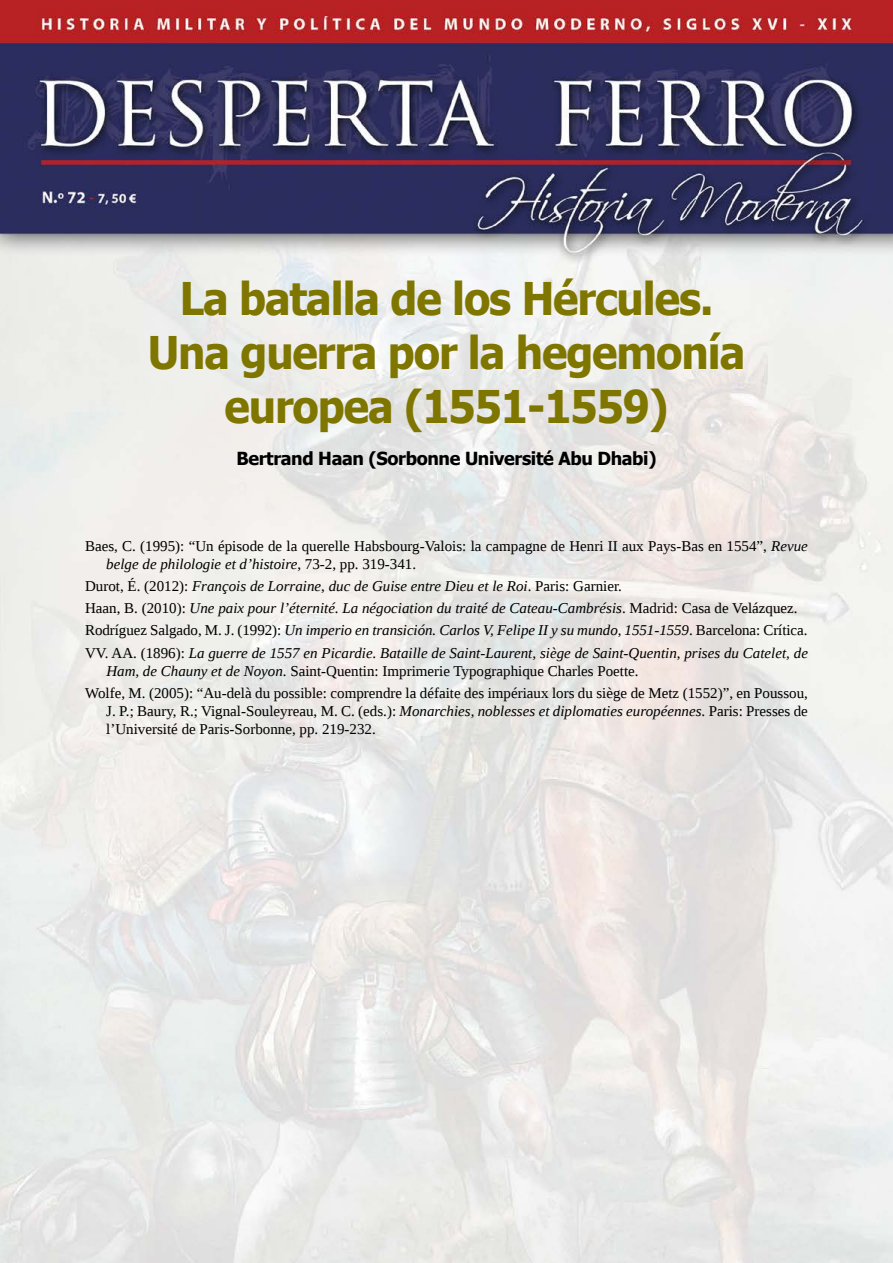
<style>
.page{position:relative;width:893px;height:1263px;background:#fff}
.page>*{position:absolute;margin:0;border:0;box-sizing:border-box;transform-origin:0 0}
.t1{font:700 45px/54px "Tahoma";letter-spacing:-.025em;color:#7f7600;text-align:center;scale:.95 1}
.t2{font:700 18px "Tahoma";letter-spacing:-.02em;color:#000}
.t3{font:15px/18px "Liberation Serif";color:#000}
.t4{font:italic 15px/22.2px "Liberation Serif";color:#000}
.s1{font-style:italic}
.s2{font-style:normal}
</style>
<div class="page">
<img style="left:0;top:0;width:893px;height:1263px">
<h1 class="t1" style="left:148px;top:274px;width:631px">La batalla de los Hércules.<br>Una guerra por la hegemonía europea (1551-1559)</h1>
<p class="t2" style="left:236px;top:450px;width:422px">Bertrand Haan (Sorbonne Université Abu Dhabi)</p>
<p class="t3" style="left:106px;top:538px;width:703px;text-indent:-21px">Baes, C. (1995): “Un épisode de la querelle Habsbourg-Valois: la campagne de Henri II aux Pays-Bas en 1554”, <span class="s1">Revue belge de philologie et d’histoire</span>, 73-2, pp. 319-341.</p>
<p class="t4" style="left:85px;top:576px;width:724px"><span class="s2">Durot, É. (2012):</span> François de Lorraine, duc de Guise entre Dieu et le Roi<span class="s2">. Paris: Garnier.<br>Haan, B. (2010):</span> Une paix pour l’éternité. La négociation du traité de Cateau-Cambrésis<span class="s2">. Madrid: Casa de Velázquez.<br>Rodríguez Salgado, M. J. (1992):</span> Un imperio en transición. Carlos V, Felipe II y su mundo, 1551-1559<span class="s2">. Barcelona: Crítica.<br>VV. AA. (1896):</span> La guerre de 1557 en Picardie. Bataille de Saint-Laurent, siège de Saint-Quentin, prises du Catelet, de</p>
<p class="t3" style="left:85px;top:661px;width:724px;line-height:22.2px;text-indent:21px"><span class="s1">Ham, de Chauny et de Noyon</span>. Saint-Quentin: Imprimerie Typographique Charles Poette.<br>Wolfe, M. (2005): “Au-delà du possible: comprendre la défaite des impériaux lors du siège de Metz (1552)”, en Poussou,</p>
<p class="t3" style="left:106px;top:703px;width:703px">J. P.; Baury, R.; Vignal-Souleyreau, M. C. (eds.): <span class="s1">Monarchies, noblesses et diplomaties européennes</span>. Paris: Presses de l’Université de Paris-Sorbonne, pp. 219-232.</p>
</div>
